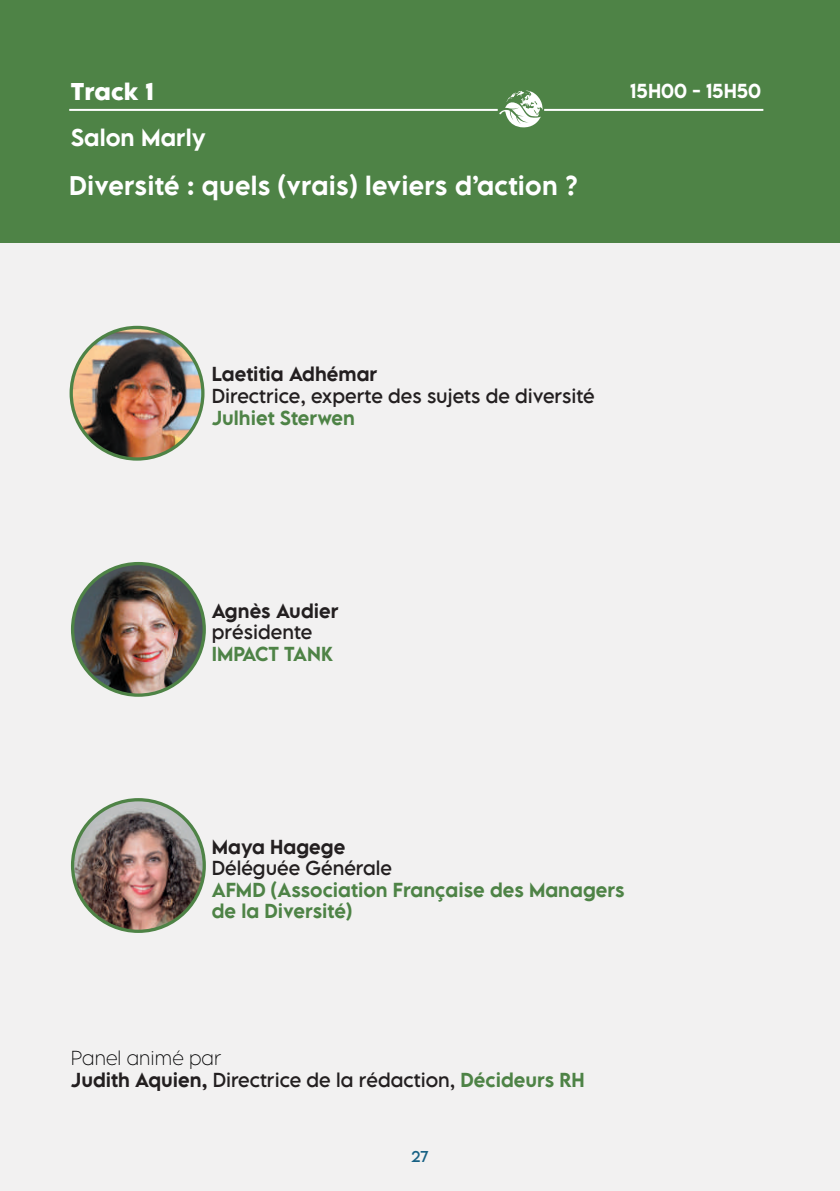
<style>
.page{position:relative;width:840px;height:1191px;background:#fff}
.page>*{position:absolute;margin:0;border:0;box-sizing:border-box;transform-origin:0 0}
.t1{font:500 24px "LEMONMILK Pro FTR";letter-spacing:.01em;color:#fff}
.t2{font:500 21.6px "LEMONMILK Pro FTR";color:#fff}
.t3{font:700 21.6px "LEMONMILK Pro FTR";color:#fff}
.t4{font:18px/21.6px "LEMONMILK Pro FTR";color:#231f20}
.t5{font:500 18px/21.6px "LEMONMILK Pro FTR";color:#4e8346}
.t6{font:500 18px "LEMONMILK Pro FTR";color:#231f20}
.t7{font:500 18px "LEMONMILK Pro FTR";color:#fff}
.t8{font:14px "LEMONMILK Pro FTR";color:#18668b}
.s1{font-weight:200;color:#000001}
.s2{font-weight:500}
.s3{font-weight:500;color:#4e8346}
</style>
<div class="page">
<div style="left:0;top:0;width:839px;height:1191px;background:#f2f1f1"></div>
<div style="left:0;top:0;width:839px;height:242px;background:#4e8346"></div>
<hr style="left:69px;top:109px;width:428px;height:2px;background:#fff">
<hr style="left:544px;top:109px;width:219px;height:2px;background:#fff">
<img style="left:73px;top:563px;width:131px;height:132px;border-radius:66px">
<div style="left:71px;top:562px;width:135px;height:135px;border:3px solid #4e8346;border-radius:50%"></div>
<img style="left:71px;top:327px;width:132px;height:132px;border-radius:66px">
<div style="left:69px;top:326px;width:135px;height:134px;border:3px solid #4e8346;border-radius:50%"></div>
<svg style="left:499px;top:90px;width:43px;height:38px"></svg>
<img style="left:73px;top:799px;width:131px;height:132px;border-radius:66px">
<div style="left:71px;top:798px;width:135px;height:135px;border:3px solid #4e8346;border-radius:50%"></div>
<p class="t3" style="left:71px;top:76px;width:84px">Track 1</p>
<p class="t2" style="left:71px;top:124px;width:136px">Salon Marly</p>
<h1 class="t1" style="left:69px;top:170px;width:509px">Diversité : quels (vrais) leviers d’action ?</h1>
<p class="t7" style="left:630px;top:79px;width:132px">15H00 - 15H50</p>
<p class="t6" style="left:212px;top:362px;width:167px">Laetitia Adhémar</p>
<p class="t4" style="left:212px;top:385px;width:384px">Directrice, experte des sujets de diversité</p>
<p class="t5" style="left:212px;top:407px;width:144px">Julhiet Sterwen</p>
<p class="t6" style="left:212px;top:598px;width:128px">Agnès Audier</p>
<p class="t4" style="left:212px;top:621px;width:102px">présidente</p>
<p class="t5" style="left:212px;top:643px;width:123px">IMPACT TANK</p>
<p class="t6" style="left:212px;top:834px;width:135px">Maya Hagege</p>
<p class="t4" style="left:212px;top:857px;width:181px">Déléguée Générale</p>
<p class="t5" style="left:212px;top:879px;width:414px">AFMD (Association Française des Managers de la Diversité)</p>
<p class="t4" style="left:71px;top:1047px;width:515px"><span class="s1">Panel animé par<br></span><span class="s2">Judith Aquien,</span> Directrice de la rédaction, <span class="s3">Décideurs RH</span></p>
<p class="t8" style="left:411px;top:1147px;width:19px">27</p>
</div>
